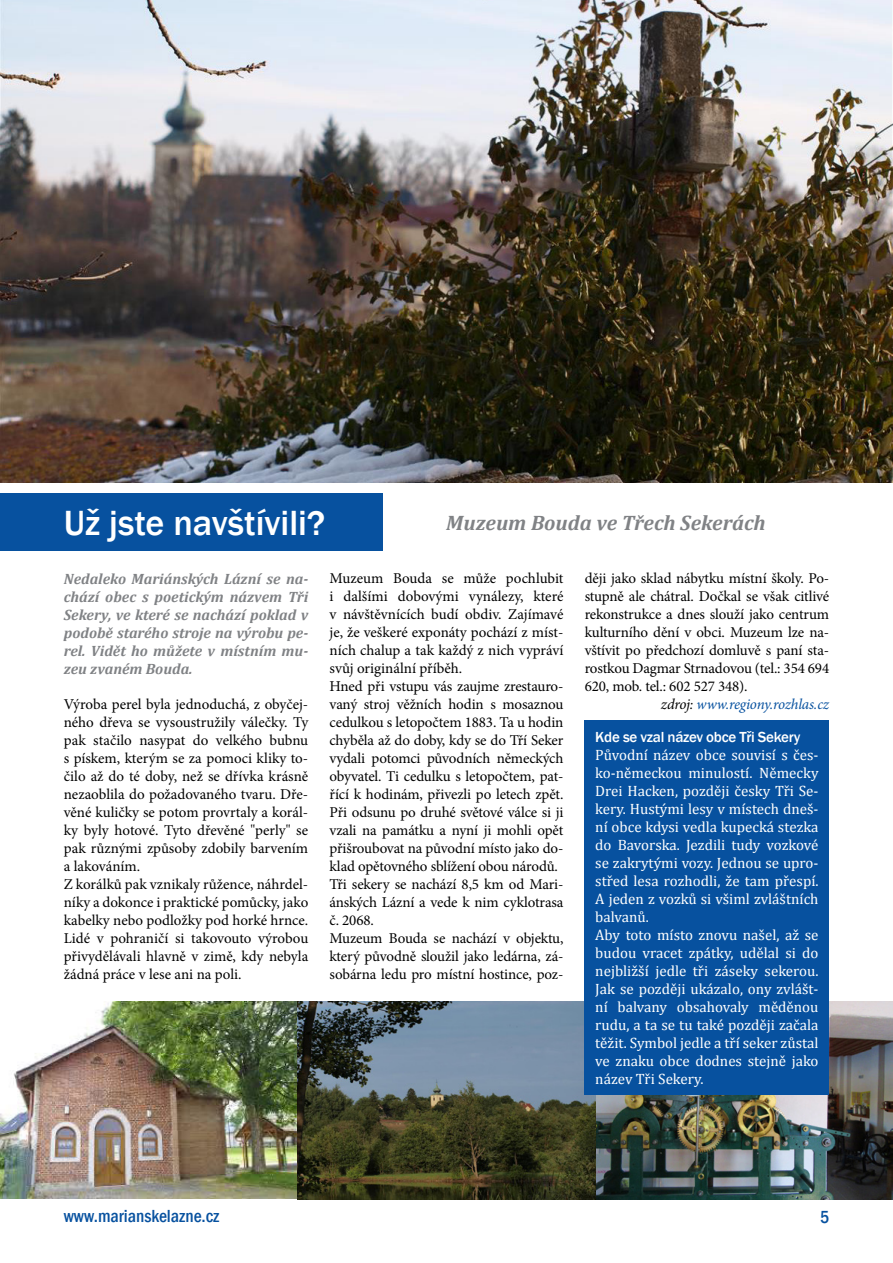
<style>
.page{position:relative;width:893px;height:1263px;background:#fff}
.page>*{position:absolute;margin:0;border:0;box-sizing:border-box;transform-origin:0 0}
.t1{font:500 36px "Franklin Gothic";color:#fff}
.t2{font:italic 700 21px "Cambria";color:#808285}
.t3{font:500 condensed 18px "Franklin Gothic";color:#07519f}
.t4{font:15px/18px "Minion Pro";letter-spacing:-.005em;color:#000}
.t5{font:15px/18px "Cambria";color:#fff}
.t6{font:italic 700 15px/18px "Cambria";color:#808285;text-align:justify}
.t7{font:italic 15px "Minion Pro";letter-spacing:-.02em;color:#07519f}
.t8{font:500 15px "Franklin Gothic";letter-spacing:-.02em;color:#fff}
.s1{color:#000}
</style>
<div class="page">
<img style="left:0;top:0;width:893px;height:483px">
<div style="left:0;top:493px;width:383px;height:58px;background:#07519f"></div>
<img style="left:0;top:1001px;width:893px;height:198px">
<div style="left:585px;top:719px;width:244px;height:375px;background:#07519f"></div>
<h1 class="t1" style="left:64px;top:500px;width:263px">Už jste navštívili?</h1>
<h2 class="t2" style="left:446px;top:508px;width:321px">Muzeum Bouda ve Třech Sekerách</h2>
<p class="t6" style="left:64px;top:569px;width:246px">Nedaleko Mariánských Lázní se na&shy;chází obec s poetickým názvem Tři Sekery, ve které se nachází poklad v podobě starého stroje na výrobu pe&shy;rel. Vidět ho můžete v místním mu&shy;zeu zvaném Bouda.</p>
<p class="t4" style="left:64px;top:695px;width:246px">Výroba perel byla jednoduchá, z obyčej&shy;ného dřeva se vysoustružily válečky. Ty pak stačilo nasypat do velkého bubnu s pískem, kterým se za pomoci kliky to&shy;čilo až do té doby, než se dřívka krásně nezaoblila do požadovaného tvaru. Dře&shy;věné kuličky se potom provrtaly a korál&shy;ky byly hotové. Tyto dřevěné "perly" se pak různými způsoby zdobily barvením a lakováním.<br>Z korálků pak vznikaly růžence, náhrdel&shy;níky a dokonce i praktické pomůcky, jako kabelky nebo podložky pod horké hrnce.<br>Lidé v pohraničí si takovouto výrobou přivydělávali hlavně v zimě, kdy nebyla žádná práce v lese ani na poli.</p>
<p class="t4" style="left:330px;top:569px;width:235px">Muzeum Bouda se může pochlubit i dalšími dobovými vynálezy, které v návštěvnících budí obdiv. Zajímavé je, že veškeré exponáty pochází z míst&shy;ních chalup a tak každý z nich vypráví svůj originální příběh.<br>Hned při vstupu vás zaujme zrestauro&shy;vaný stroj věžních hodin s mosaznou cedulkou s letopočtem 1883. Ta u hodin chyběla až do doby, kdy se do Tří Seker vydali potomci původních německých obyvatel. Ti cedulku s letopočtem, pat&shy;řící k hodinám, přivezli po letech zpět.<br>Při odsunu po druhé světové válce si ji vzali na památku a nyní ji mohli opět přišroubovat na původní místo jako do&shy;klad opětovného sblížení obou národů.<br>Tři sekery se nachází 8,5 km od Mari&shy;ánských Lázní a vede k nim cyklotrasa č. 2068.<br>Muzeum Bouda se nachází v objektu, který původně sloužil jako ledárna, zá&shy;sobárna ledu pro místní hostince, poz-</p>
<p class="t4" style="left:585px;top:569px;width:246px">ději jako sklad nábytku místní školy. Po-</p>
<p class="t4" style="left:585px;top:587px;width:246px">stupně ale chátral. Dočkal se však citlivé</p>
<p class="t4" style="left:585px;top:605px;width:246px">rekonstrukce a dnes slouží jako centrum</p>
<p class="t4" style="left:585px;top:623px;width:246px">kulturního dění v obci. Muzeum lze na-</p>
<p class="t4" style="left:585px;top:641px;width:246px">vštívit po předchozí domluvě s paní sta-</p>
<p class="t4" style="left:585px;top:659px;width:246px">rostkou Dagmar Strnadovou (tel.: 354 694</p>
<p class="t4" style="left:585px;top:677px;width:165px">620, mob. tel.: 602 527 348).</p>
<p class="t7" style="left:661px;top:694px;width:170px"><span class="s1">zdroj:</span> www.regiony.rozhlas.cz</p>
<p class="t8" style="left:595px;top:727px;width:207px">Kde se vzal název obce Tři Sekery</p>
<p class="t5" style="left:595px;top:746px;width:225px">Původní název obce souvisí s čes&shy;ko-německou minulostí. Německy<br>Drei Hacken, později česky Tři Se&shy;kery. Hustými lesy v místech dneš&shy;ní obce kdysi vedla kupecká stezka do Bavorska. Jezdili tudy vozkové se zakrytými vozy. Jednou se upro&shy;střed lesa rozhodli, že tam přespí.<br>A jeden z vozků si všiml zvláštních balvanů.<br>Aby toto místo znovu našel, až se budou vracet zpátky, udělal si do nejbližší jedle tři záseky sekerou.<br>Jak se později ukázalo, ony zvlášt&shy;ní balvany obsahovaly měděnou rudu, a ta se tu také později začala těžit. Symbol jedle a tří seker zůstal ve znaku obce dodnes stejně jako název Tři Sekery.</p>
<p class="t3" style="left:64px;top:1204px;width:157px">www.marianskelazne.cz</p>
<p class="t3" style="left:820px;top:1205px;width:11px">5</p>
</div>
